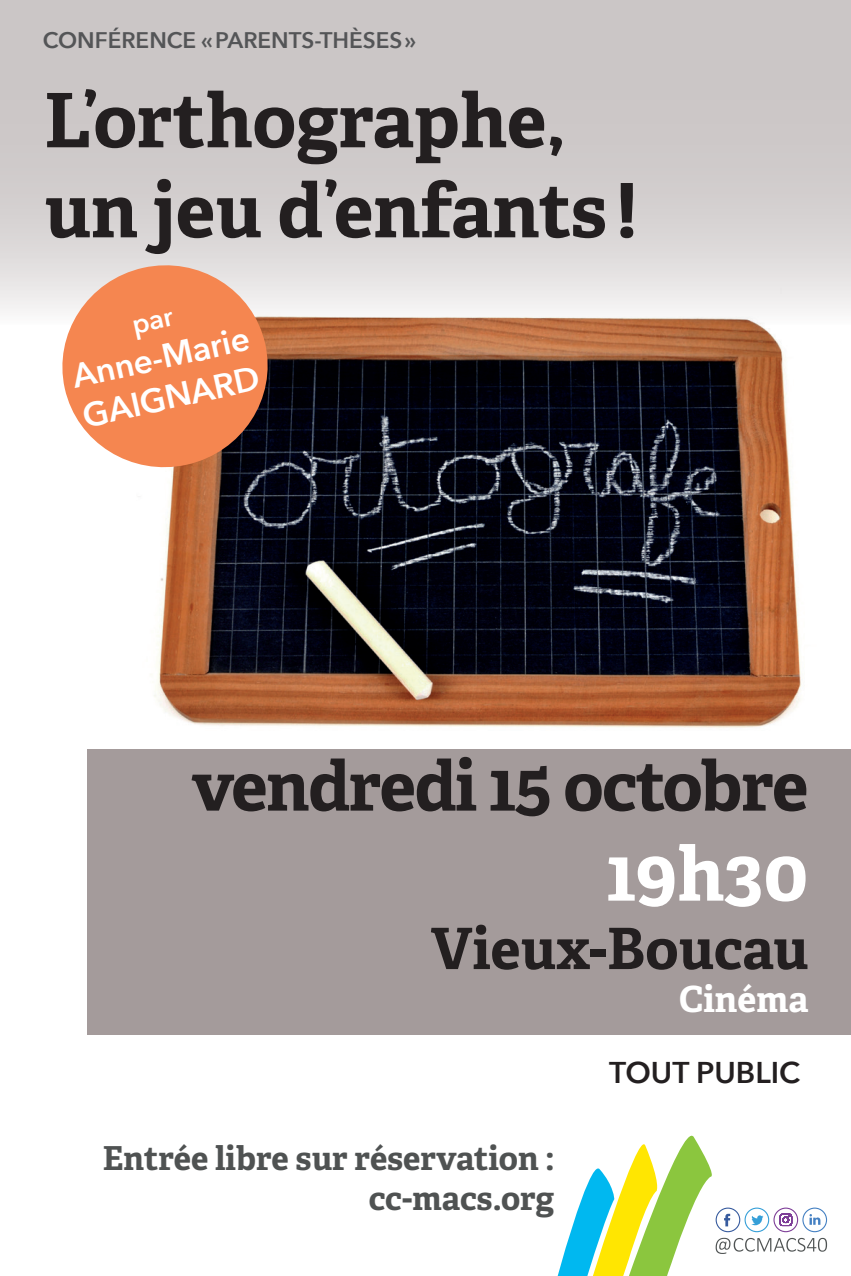
<style>
.page{position:relative;width:851px;height:1276px;background:#fff}
.page>*{position:absolute;margin:0;border:0;box-sizing:border-box;transform-origin:0 0}
.t1{font:700 75px/90px "Adelle";color:#231f20}
.t2{font:700 75px "Adelle";color:#fff}
.t3{font:700 69px "Adelle";letter-spacing:-.02em;color:#231f20}
.t4{font:700 57px "Adelle";color:#231f20}
.t5{font:700 36px "Adelle";color:#fff}
.t6{font:600 33.6px/40.5px "Avenir Next";color:#fff}
.t7{font:700 33px/39.6px "Adelle";letter-spacing:-.005em;color:#4f5252;text-align:right}
.t8{font:600 30px "Avenir Next";color:#231f20}
.t9{font:600 22.5px "Avenir Next";color:#545557}
</style>
<div class="page">
<img style="left:119px;top:325px;width:710px;height:425px">
<svg style="left:0;top:0;width:850px;height:325px;background:#d3cecd"></svg>
<div style="left:88px;top:750px;width:762px;height:285px;background:#a49b9b"></div>
<svg style="left:53px;top:255px;width:224px;height:222px;background:#e09673"></svg>
<svg style="left:557px;top:1135px;width:269px;height:141px"></svg>
<svg style="left:133px;top:312px;width:42px;height:27px"></svg>
<p class="t9" style="left:43px;top:21px;width:375px">CONFÉRENCE «PARENTS-THÈSES»</p>
<h1 class="t1" style="left:44px;top:76px;width:594px">L’orthographe, un jeu d’enfants !</h1>
<p class="t6" style="left:68px;top:355px;width:184px;rotate:-12deg">Anne-Marie<br>GAIGNARD</p>
<h2 class="t3" style="left:191px;top:742px;width:618px">vendredi 15 octobre</h2>
<h1 class="t2" style="left:605px;top:826px;width:204px">19h30</h1>
<h3 class="t4" style="left:430px;top:912px;width:379px">Vieux-Boucau</h3>
<p class="t5" style="left:679px;top:976px;width:131px">Cinéma</p>
<p class="t7" style="left:103px;top:1138px;width:453px">Entrée libre sur réservation : cc-macs.org</p>
<p class="t8" style="left:609px;top:1046px;width:192px">TOUT PUBLIC</p>
</div>
